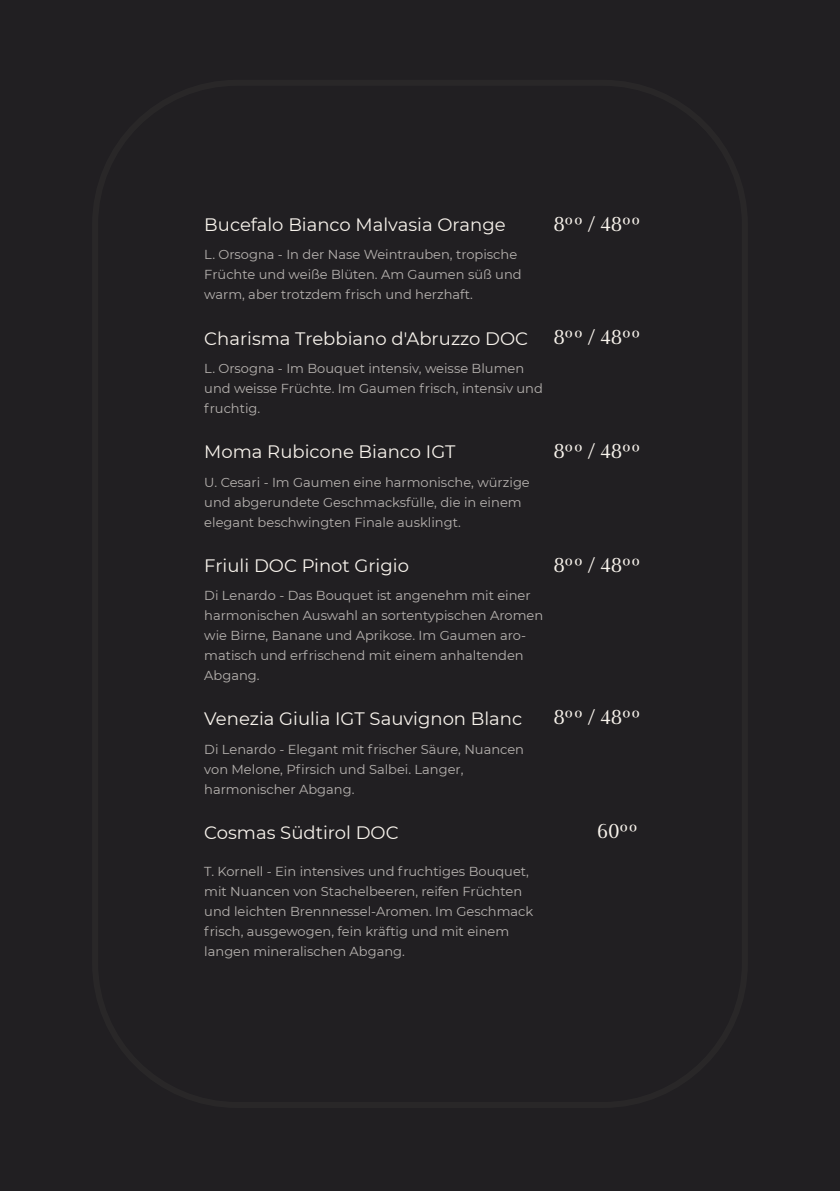
<style>
.page{position:relative;width:840px;height:1191px;background:#fff}
.page>*{position:absolute;margin:0;border:0;box-sizing:border-box;transform-origin:0 0}
.t1{font:20px "Haboro Contrast Nor Reg";color:#f8f3ec}
.t2{font:18px "Montserrat";color:#f8f3ec}
.t3{font:13px/20px "Montserrat";color:#b7b3b0}
</style>
<div class="page">
<div style="left:0;top:0;width:839px;height:1191px;background:#211f22"></div>
<div style="left:92px;top:80px;width:655px;height:1028px;border:6px solid #3d3c39;border-radius:142px"></div>
<h2 class="t2" style="left:204px;top:212px;width:303px">Bucefalo Bianco Malvasia Orange</h2>
<p class="t3" style="left:204px;top:244px;width:319px">L. Orsogna - In der Nase Weintrauben, tropische<br>Früchte und weiße Blüten. Am Gaumen süß und warm, aber trotzdem frisch und herzhaft.</p>
<h2 class="t2" style="left:204px;top:326px;width:325px">Charisma Trebbiano d'Abruzzo DOC</h2>
<p class="t3" style="left:204px;top:358px;width:340px">L. Orsogna - Im Bouquet intensiv, weisse Blumen und weisse Früchte. Im Gaumen frisch, intensiv und fruchtig.</p>
<h2 class="t2" style="left:204px;top:439px;width:253px">Moma Rubicone Bianco IGT</h2>
<p class="t3" style="left:204px;top:471px;width:327px">U. Cesari - Im Gaumen eine harmonische, würzige und abgerundete Geschmacksfülle, die in einem elegant beschwingten Finale ausklingt.</p>
<h2 class="t2" style="left:204px;top:553px;width:206px">Friuli DOC Pinot Grigio</h2>
<p class="t3" style="left:204px;top:585px;width:340px">Di Lenardo - Das Bouquet ist angenehm mit einer harmonischen Auswahl an sortentypischen Aromen wie Birne, Banane und Aprikose. Im Gaumen aro&shy;matisch und erfrischend mit einem anhaltenden Abgang.</p>
<h2 class="t2" style="left:204px;top:706px;width:319px">Venezia Giulia IGT Sauvignon Blanc</h2>
<p class="t3" style="left:204px;top:738px;width:321px">Di Lenardo - Elegant mit frischer Säure, Nuancen von Melone, Pfirsich und Salbei. Langer, harmonischer Abgang.</p>
<h2 class="t2" style="left:204px;top:820px;width:196px">Cosmas Südtirol DOC</h2>
<p class="t3" style="left:204px;top:860px;width:330px">T. Kornell - Ein intensives und fruchtiges Bouquet, mit Nuancen von Stachelbeeren, reifen Früchten und leichten Brennnessel-Aromen. Im Geschmack frisch, ausgewogen, fein kräftig und mit einem langen mineralischen Abgang.</p>
<h1 class="t1" style="left:553px;top:211px;width:89px">8ºº / 48ºº</h1>
<h1 class="t1" style="left:553px;top:325px;width:89px">8ºº / 48ºº</h1>
<h1 class="t1" style="left:553px;top:438px;width:89px">8ºº / 48ºº</h1>
<h1 class="t1" style="left:553px;top:552px;width:89px">8ºº / 48ºº</h1>
<h1 class="t1" style="left:553px;top:704px;width:89px">8ºº / 48ºº</h1>
<h1 class="t1" style="left:596px;top:819px;width:43px">60ºº</h1>
</div>
